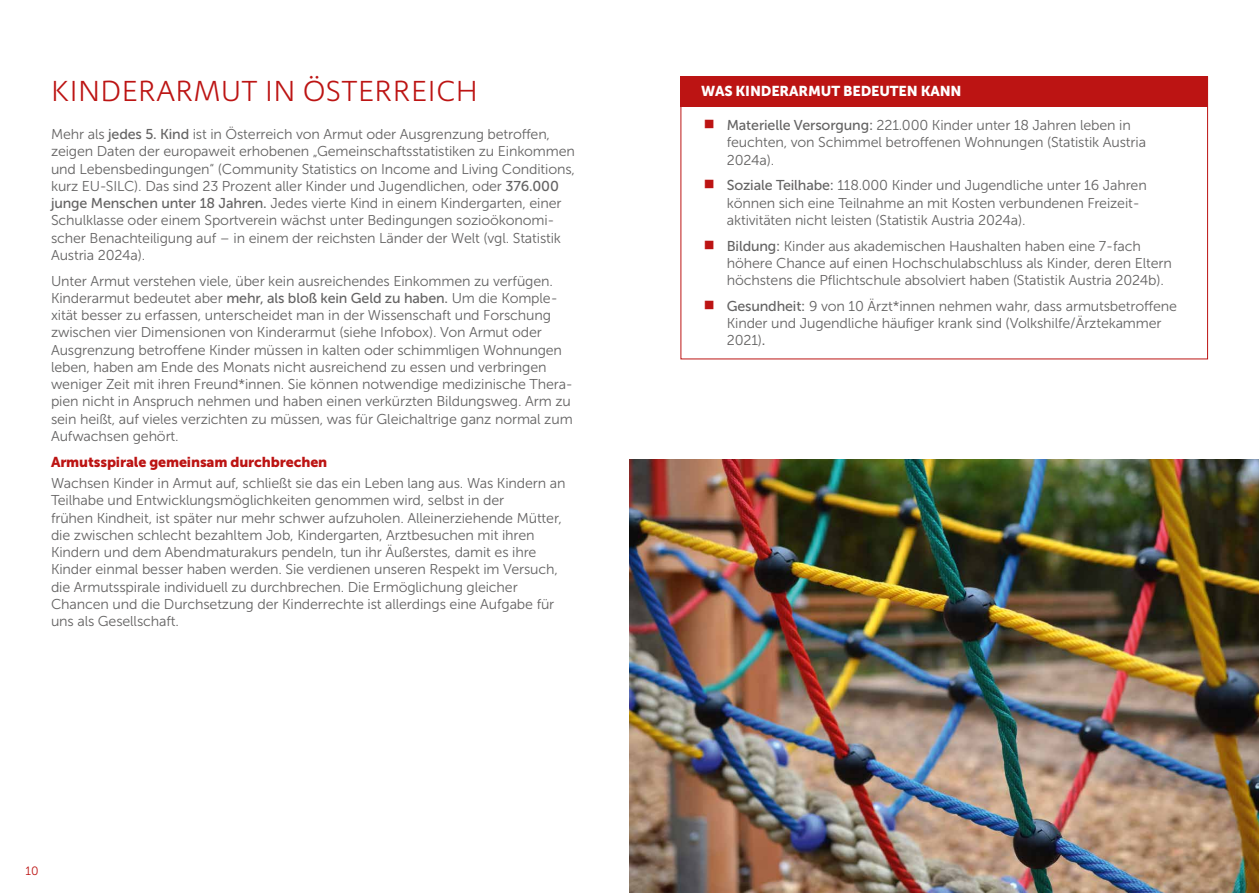
<style>
.page{position:relative;width:1259px;height:893px;background:#fff}
.page>*{position:absolute;margin:0;border:0;box-sizing:border-box;transform-origin:0 0}
.t1{font:300 30px "Adagio Sans";letter-spacing:.01em;color:#bc1413}
.t2{font:14.25px/17.2px "Museo Sans 300";letter-spacing:-.01em;color:#646363}
.t3{font:14.25px "Museo Sans 900";letter-spacing:-.01em;color:#bc1413}
.t4{font:14.25px "Museo Sans 900";letter-spacing:-.01em;color:#fff}
.t5{font:12px "Museo Sans 300";color:#bc1413}
.s1{font-family:"Museo Sans 500"}
.s2{color:#bc1413}
</style>
<div class="page">
<img style="left:629px;top:460px;width:630px;height:433px">
<div style="left:680px;top:77px;width:527px;height:30px;background:#bc1413"></div>
<h1 class="t1" style="left:51px;top:72px;width:428px">KINDERARMUT IN ÖSTERREICH</h1>
<p class="t2" style="left:51px;top:126px;width:525px">Mehr als <span class="s1">jedes 5. Kind</span> ist in Österreich von Armut oder Ausgrenzung betroffen, zeigen Daten der europaweit erhobenen „Gemeinschaftsstatistiken zu Einkommen und Lebensbedingungen“ (Community Statistics on Income and Living Conditions, kurz EU-SILC). Das sind 23 Prozent aller Kinder und Jugendlichen, oder <span class="s1">376.000 junge Menschen unter 18 Jahren.</span> Jedes vierte Kind in einem Kindergarten, einer Schulklasse oder einem Sportverein wächst unter Bedingungen sozioökonomi&shy;scher Benachteiligung auf – in einem der reichsten Länder der Welt (vgl. Statistik Austria 2024a).</p>
<p class="t2" style="left:51px;top:272px;width:523px">Unter Armut verstehen viele, über kein ausreichendes Einkommen zu verfügen.<br>Kinderarmut bedeutet aber <span class="s1">mehr, als bloß kein Geld zu haben.</span> Um die Komple&shy;xität besser zu erfassen, unterscheidet man in der Wissenschaft und Forschung zwischen vier Dimensionen von Kinderarmut (siehe Infobox). Von Armut oder Ausgrenzung betroffene Kinder müssen in kalten oder schimmligen Wohnungen leben, haben am Ende des Monats nicht ausreichend zu essen und verbringen weniger Zeit mit ihren Freund*innen. Sie können notwendige medizinische Thera&shy;pien nicht in Anspruch nehmen und haben einen verkürzten Bildungsweg. Arm zu sein heißt, auf vieles verzichten zu müssen, was für Gleichaltrige ganz normal zum Aufwachsen gehört.</p>
<p class="t3" style="left:51px;top:454px;width:278px">Armutsspirale gemeinsam durchbrechen</p>
<p class="t2" style="left:51px;top:475px;width:516px">Wachsen Kinder in Armut auf, schließt sie das ein Leben lang aus. Was Kindern an Teilhabe und Entwicklungsmöglichkeiten genommen wird, selbst in der<br>frühen Kindheit, ist später nur mehr schwer aufzuholen. Alleinerziehende Mütter, die zwischen schlecht bezahltem Job, Kindergarten, Arztbesuchen mit ihren Kindern und dem Abendmaturakurs pendeln, tun ihr Äußerstes, damit es ihre Kinder einmal besser haben werden. Sie verdienen unseren Respekt im Versuch, die Armutsspirale individuell zu durchbrechen. Die Ermöglichung gleicher Chancen und die Durchsetzung der Kinderrechte ist allerdings eine Aufgabe für uns als Gesellschaft.</p>
<p class="t5" style="left:26px;top:864px;width:15px">10</p>
<p class="t4" style="left:701px;top:83px;width:262px">WAS KINDERARMUT BEDEUTEN KANN</p>
<p class="t2" style="left:727px;top:117px;width:421px;text-indent:-26px"><span class="s2">◾</span> <span class="s1">Materielle Versorgung:</span> 221.000 Kinder unter 18 Jahren leben in feuchten, von Schimmel betroffenen Wohnungen (Statistik Austria<br>2024a).</p>
<p class="t2" style="left:727px;top:177px;width:421px;text-indent:-26px"><span class="s2">◾</span> <span class="s1">Soziale Teilhabe:</span> 118.000 Kinder und Jugendliche unter 16 Jahren können sich eine Teilnahme an mit Kosten verbundenen Freizeit&shy;aktivitäten nicht leisten (Statistik Austria 2024a).</p>
<p class="t2" style="left:727px;top:237px;width:447px;text-indent:-26px"><span class="s2">◾</span> <span class="s1">Bildung:</span> Kinder aus akademischen Haushalten haben eine 7-fach höhere Chance auf einen Hochschulabschluss als Kinder, deren Eltern höchstens die Pflichtschule absolviert haben (Statistik Austria 2024b).</p>
<p class="t2" style="left:727px;top:297px;width:452px;text-indent:-26px"><span class="s2">◾</span> <span class="s1">Gesundheit:</span> 9 von 10 Ärzt*innen nehmen wahr, dass armutsbetroffene<br>Kinder und Jugendliche häufiger krank sind (Volkshilfe/Ärztekammer<br>2021)<span class="s1">.</span></p>
</div>
